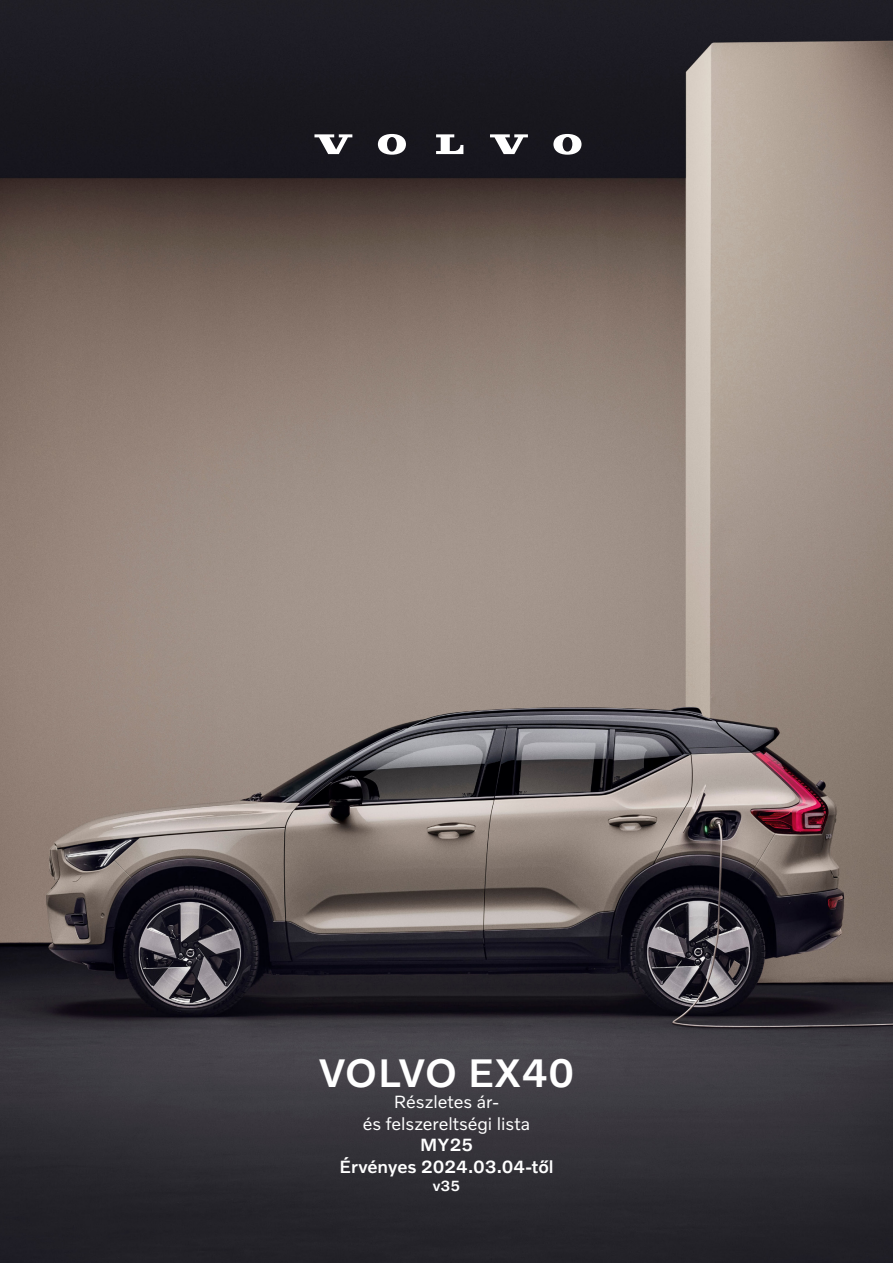
<style>
.page{position:relative;width:893px;height:1263px;background:#fff}
.page>*{position:absolute;margin:0;border:0;box-sizing:border-box;transform-origin:0 0}
.t1{font:500 40.5px "Volvo Novum";letter-spacing:.005em;color:#fff}
.t2{font:18px "Volvo Novum";color:#fff}
.t3{font:500 18px/21.6px "Volvo Novum";color:#fff;text-align:center}
.t4{font:500 15px "Volvo Novum";color:#fff}
</style>
<div class="page">
<img style="left:0;top:0;width:892px;height:1263px">
<svg style="left:314px;top:134px;width:38px;height:20px"></svg>
<svg style="left:436px;top:134px;width:27px;height:20px"></svg>
<svg style="left:378px;top:134px;width:28px;height:21px"></svg>
<svg style="left:490px;top:134px;width:38px;height:20px"></svg>
<svg style="left:553px;top:134px;width:28px;height:21px"></svg>
<p class="t1" style="left:319px;top:1047px;width:257px">VOLVO EX40</p>
<p class="t2" style="left:394px;top:1090px;width:106px">Részletes ár-</p>
<p class="t2" style="left:363px;top:1112px;width:169px">és felszereltségi lista</p>
<p class="t3" style="left:339px;top:1133px;width:216px">MY25<br>Érvényes 2024.03.04-től</p>
<p class="t4" style="left:433px;top:1176px;width:29px">v35</p>
</div>
